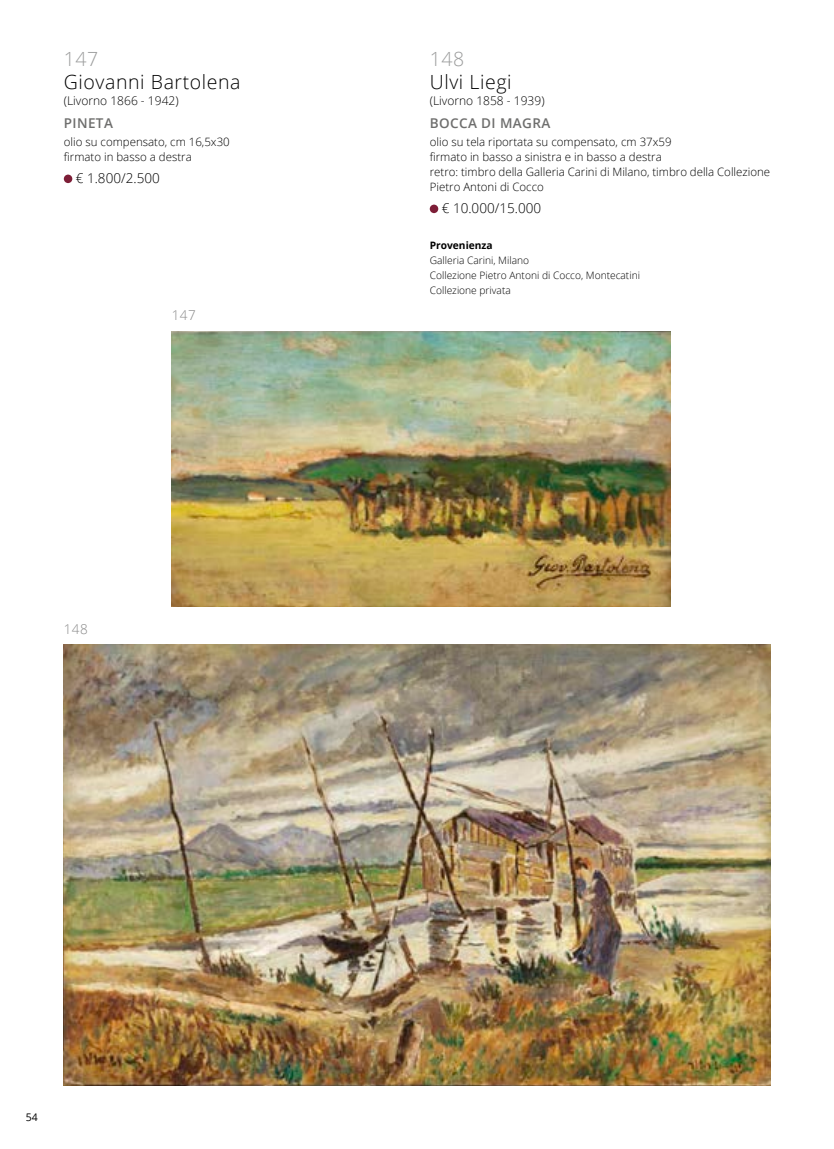
<style>
.page{position:relative;width:834px;height:1149px;background:#fff}
.page>*{position:absolute;margin:0;border:0;box-sizing:border-box;transform-origin:0 0}
.t1{font:300 19.5px "Open Sans";letter-spacing:.03em;color:#000}
.t2{font:300 19.5px "Open Sans";letter-spacing:.03em;color:#9b9c9c}
.t3{font:300 13.5px "Open Sans";color:#000}
.t4{font:600 13.5px "Open Sans";letter-spacing:.03em;color:#6e6e6d}
.Numerino_lotto{font:300 13.5px "Open Sans";letter-spacing:.03em;color:#868686}
.t5{font:300 12px "Open Sans";color:#000}
.t6{font:300 11.55px/15px "Open Sans";color:#000}
.t7{font:10.5px "Open Sans";color:#000}
.t8{font:300 10.2px "Open Sans";color:#000}
.bibliografia_titolo{font:700 10.2px "Open Sans";color:#000}
</style>
<div class="page">
<img style="left:172px;top:331px;width:498px;height:275px">
<img style="left:64px;top:644px;width:706px;height:440px">
<div style="left:64px;top:174px;width:8px;height:9px;background:#7d1e37;border-radius:50%"></div>
<div style="left:429px;top:204px;width:9px;height:9px;background:#7d1e37;border-radius:50%"></div>
<p class="t2" style="left:64px;top:46px;width:36px">147</p>
<p class="t1" style="left:64px;top:68px;width:178px">Giovanni Bartolena</p>
<p class="t5" style="left:64px;top:92px;width:116px">(Livorno 1866 - 1942)</p>
<p class="t4" style="left:64px;top:113px;width:51px">PINETA</p>
<p class="t6" style="left:64px;top:133px;width:167px">olio su compensato, cm 16,5x30</p>
<p class="t6" style="left:64px;top:148px;width:129px">firmato in basso a destra</p>
<p class="t3" style="left:76px;top:169px;width:85px">€ 1.800/2.500</p>
<p class="Numerino_lotto" style="left:172px;top:306px;width:25px">147</p>
<p class="Numerino_lotto" style="left:64px;top:619px;width:25px">148</p>
<p class="t2" style="left:429px;top:46px;width:36px">148</p>
<p class="t1" style="left:429px;top:68px;width:83px">Ulvi Liegi</p>
<p class="t5" style="left:429px;top:92px;width:116px">(Livorno 1858 - 1939)</p>
<p class="t4" style="left:429px;top:113px;width:122px">BOCCA DI MAGRA</p>
<p class="t6" style="left:429px;top:133px;width:243px">olio su tela riportata su compensato, cm 37x59</p>
<p class="t6" style="left:429px;top:148px;width:233px">firmato in basso a sinistra e in basso a destra</p>
<p class="t6" style="left:429px;top:163px;width:342px">retro: timbro della Galleria Carini di Milano, timbro della Collezione<br>Pietro Antoni di Cocco</p>
<p class="t3" style="left:441px;top:199px;width:101px">€ 10.000/15.000</p>
<p class="bibliografia_titolo" style="left:429px;top:238px;width:64px">Provenienza</p>
<p class="t8" style="left:429px;top:253px;width:101px">Galleria Carini, Milano</p>
<p class="t8" style="left:429px;top:268px;width:212px">Collezione Pietro Antoni di Cocco, Montecatini</p>
<p class="t8" style="left:429px;top:283px;width:83px">Collezione privata</p>
<p class="t7" style="left:26px;top:1109px;width:14px">54</p>
</div>
